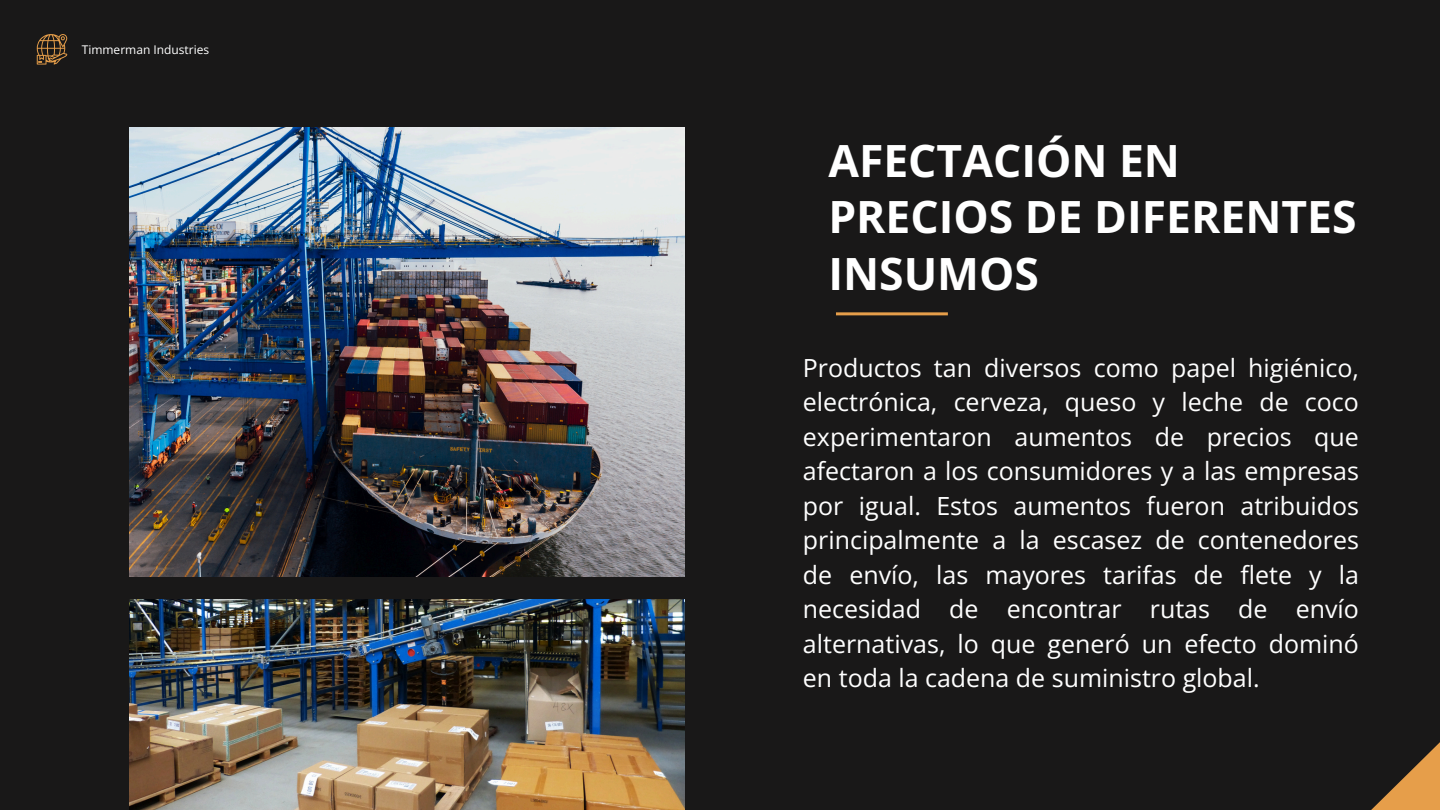
<style>
.page{position:relative;width:1440px;height:810px;background:#191818}
.page>*{position:absolute;margin:0;border:0;box-sizing:border-box;transform-origin:0 0}
.t1{font:700 44.4px/56.2px "Open Sans";color:#fff}
.t2{font:25px/34.5px "Open Sans";color:#fff;text-align:justify}
.t3{font:12px "Open Sans";color:#fff}
</style>
<div class="page">
<svg style="left:37px;top:34px;width:30px;height:31px"></svg>
<svg style="left:1371px;top:742px;width:69px;height:68px"></svg>
<img style="left:130px;top:128px;width:554px;height:448px">
<img style="left:130px;top:599px;width:554px;height:211px">
<hr style="left:836px;top:312px;width:112px;height:3px;background:#e69e4a">
<p class="t3" style="left:82px;top:41px;width:129px">Timmerman Industries</p>
<p class="t1" style="left:828px;top:132px;width:530px">AFECTACIÓN EN<br>PRECIOS DE DIFERENTES<br>INSUMOS</p>
<h1 class="t2" style="left:803px;top:350px;width:558px">Productos tan diversos como papel higiénico, electrónica, cerveza, queso y leche de coco experimentaron aumentos de precios que afectaron a los consumidores y a las empresas por igual. Estos aumentos fueron atribuidos principalmente a la escasez de contenedores de envío, las mayores tarifas de flete y la necesidad de encontrar rutas de envío alternativas, lo que generó un efecto dominó en toda la cadena de suministro global.</h1>
</div>
